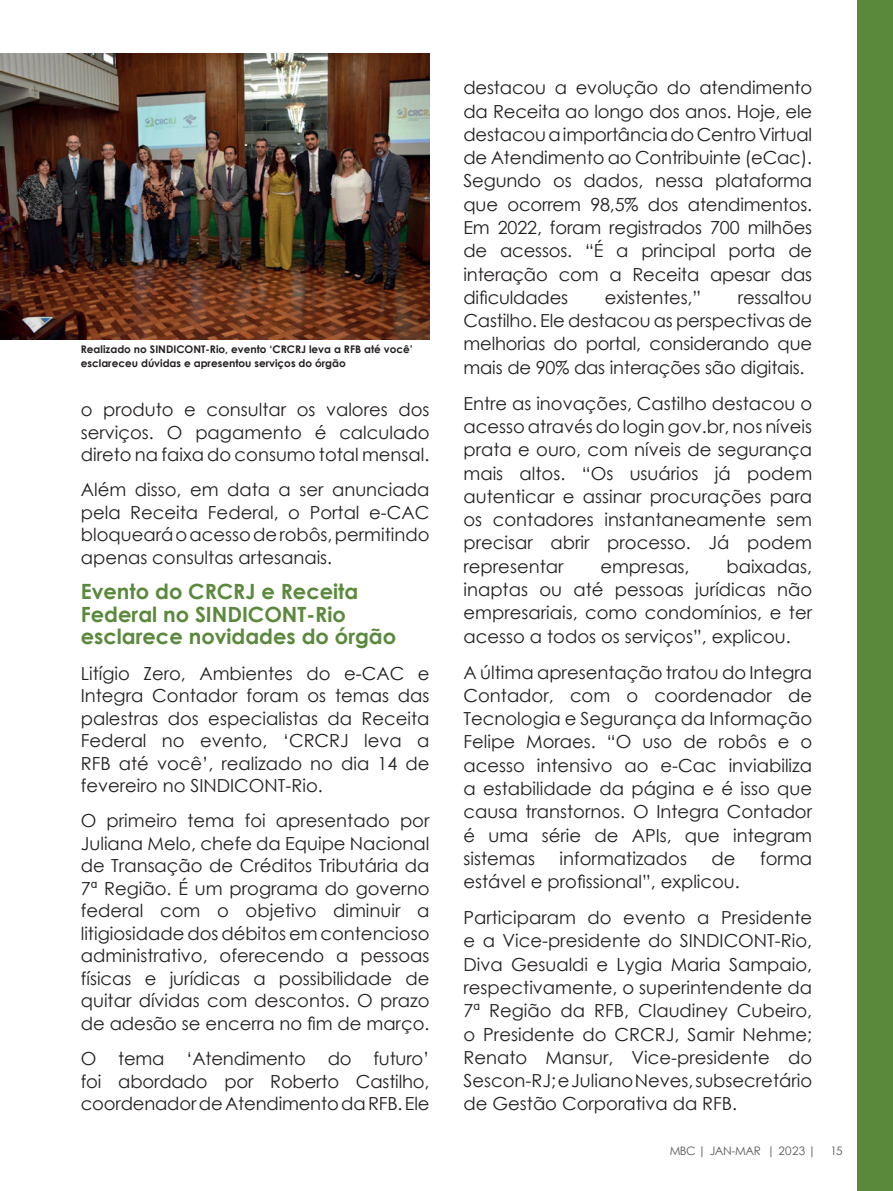
<style>
.page{position:relative;width:893px;height:1191px;background:#fff}
.page>*{position:absolute;margin:0;border:0;box-sizing:border-box;transform-origin:0 0}
.t1{font:700 21px/22.5px "Century Gothic";color:#5a893c}
.t2{font:18px/23.2px "Century Gothic";color:#231f20;text-align:justify}
.t3{font:11.7px "Century Gothic";letter-spacing:-.03em;color:#57585a}
.t4{font:700 10.5px/13.5px "Century Gothic";color:#231f20}
</style>
<div class="page">
<img style="left:0;top:53px;width:429px;height:286px">
<div style="left:858px;top:0;width:35px;height:1191px;background:#5a893c"></div>
<p class="t4" style="left:81px;top:342px;width:334px">Realizado no SINDICONT-Rio, evento ‘CRCRJ leva a RFB até você’ esclareceu dúvidas e apresentou serviços do órgão</p>
<p class="t2" style="left:81px;top:398px;width:350px;line-height:22.5px">o produto e consultar os valores dos serviços. O pagamento é calculado direto na faixa do consumo total mensal.</p>
<p class="t2" style="left:81px;top:478px;width:350px;line-height:22.5px">Além disso, em data a ser anunciada pela Receita Federal, o Portal e-CAC bloqueará o acesso de robôs, permitindo apenas consultas artesanais.</p>
<p class="t1" style="left:81px;top:579px;width:317px">Evento do CRCRJ e Receita<br>Federal no SINDICONT-Rio esclarece novidades do órgão</p>
<p class="t2" style="left:81px;top:661px;width:350px;line-height:22.5px">Litígio Zero, Ambientes do e-CAC e Integra Contador foram os temas das palestras dos especialistas da Receita Federal no evento, ‘CRCRJ leva a RFB até você’, realizado no dia 14 de fevereiro no SINDICONT-Rio.</p>
<p class="t2" style="left:81px;top:809px;width:350px;line-height:22.5px">O primeiro tema foi apresentado por Juliana Melo, chefe da Equipe Nacional de Transação de Créditos Tributária da 7ª Região. É um programa do governo federal com o objetivo diminuir a litigiosidade dos débitos em contencioso administrativo, oferecendo a pessoas físicas e jurídicas a possibilidade de quitar dívidas com descontos. O prazo de adesão se encerra no fim de março.</p>
<p class="t2" style="left:81px;top:1047px;width:350px;line-height:22.5px">O tema ‘Atendimento do futuro’ foi abordado por Roberto Castilho, coordenador de Atendimento da RFB. Ele</p>
<p class="t2" style="left:463px;top:76px;width:350px">destacou a evolução do atendimento da Receita ao longo dos anos. Hoje, ele destacou a importância do Centro Virtual de Atendimento ao Contribuinte (eCac).<br>Segundo os dados, nessa plataforma que ocorrem 98,5% dos atendimentos.<br>Em 2022, foram registrados 700 milhões de acessos. “É a principal porta de interação com a Receita apesar das dificuldades</p>
<p class="t2" style="left:605px;top:285px;width:98px">existentes,”</p>
<p class="t2" style="left:463px;top:285px;width:350px;text-indent:274px">ressaltou Castilho. Ele destacou as perspectivas de melhorias do portal, considerando que mais de 90% das interações são digitais.</p>
<p class="t2" style="left:463px;top:391px;width:350px">Entre as inovações, Castilho destacou o acesso através do login gov.br, nos níveis prata e ouro, com níveis de segurança mais altos. “Os usuários já podem autenticar e assinar procurações para os contadores instantaneamente sem precisar abrir processo. Já podem representar</p>
<p class="t2" style="left:463px;top:554px;width:350px;text-indent:263px">baixadas, inaptas ou até pessoas jurídicas não empresariais, como condomínios, e ter acesso a todos os serviços”, explicou.</p>
<p class="t2" style="left:463px;top:660px;width:350px">A última apresentação tratou do Integra Contador, com o coordenador de Tecnologia e Segurança da Informação Felipe Moraes. “O uso de robôs e o acesso intensivo ao e-Cac inviabiliza a estabilidade da página e é isso que causa transtornos. O Integra Contador é uma série de APIs, que integram sistemas</p>
<p class="t2" style="left:600px;top:554px;width:91px">empresas,</p>
<p class="t2" style="left:560px;top:846px;width:129px">informatizados</p>
<p class="t2" style="left:711px;top:846px;width:26px">de</p>
<p class="t2" style="left:760px;top:846px;width:54px">forma</p>
<p class="t2" style="left:463px;top:863px;width:350px;line-height:36px">estável e profissional”, explicou.<br>Participaram do evento a Presidente</p>
<p class="t2" style="left:463px;top:929px;width:350px">e a Vice-presidente do SINDICONT-Rio, Diva Gesualdi e Lygia Maria Sampaio, respectivamente, o superintendente da 7ª Região da RFB, Claudiney Cubeiro, o Presidente do CRCRJ, Samir Nehme; Renato Mansur, Vice-presidente do Sescon-RJ; e Juliano Neves, subsecretário de Gestão Corporativa da RFB.</p>
<p class="t3" style="left:670px;top:1142px;width:174px">MBC | JAN-MAR | 2023 | 15</p>
</div>
